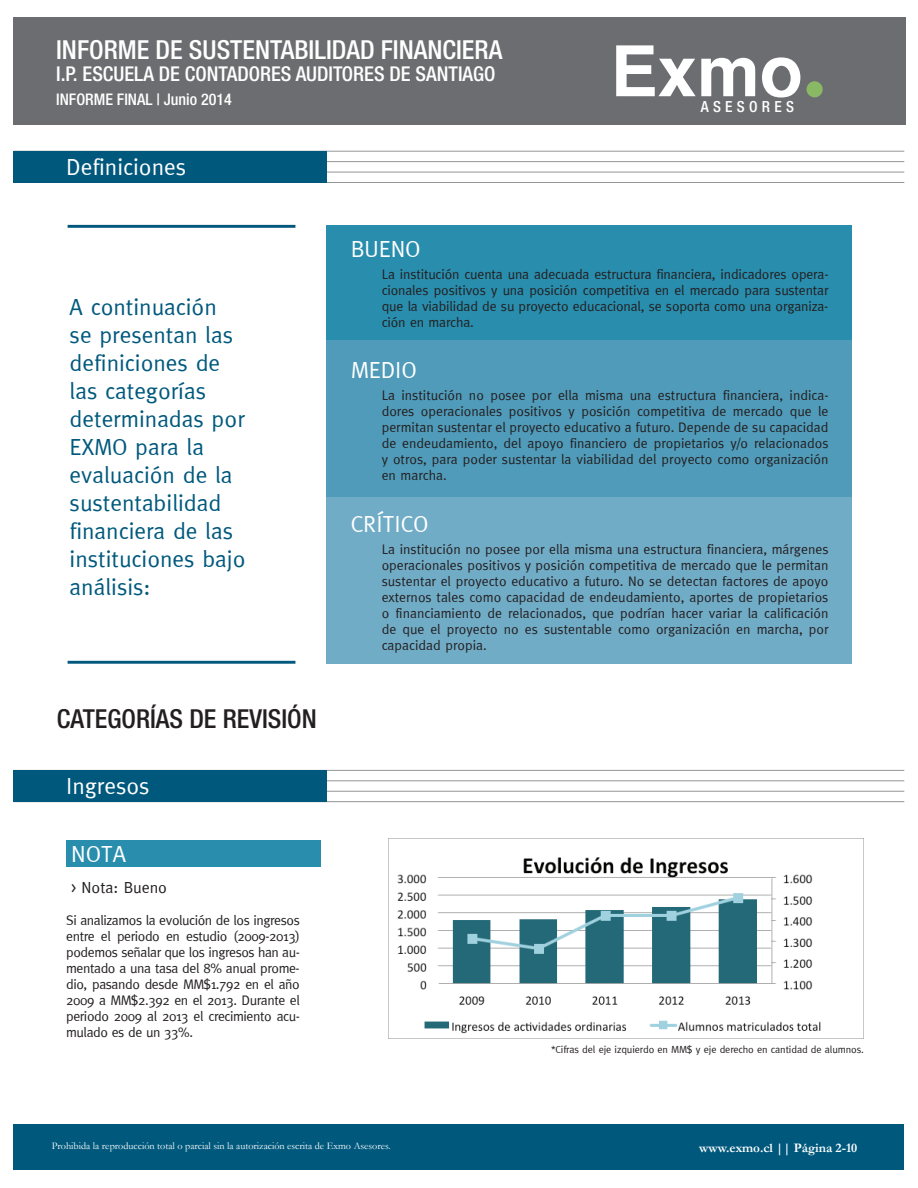
<style>
.page{position:relative;width:918px;height:1188px;background:#fff}
.page>*{position:absolute;margin:0;border:0;box-sizing:border-box;transform-origin:0 0}
.t1{font:500 condensed 26.25px "Helvetica Neue";color:#fff}
.t2{font:500 condensed 26.25px "Helvetica Neue";color:#231f20}
.t3{font:23.25px/27.9px "Meta Normal";color:#00597d}
.t4{font:23.25px "Meta Normal";color:#fff}
.t5{font:500 condensed 20.4px "Helvetica Neue";color:#fff}
.t6{font:500 condensed 16.05px "Helvetica Neue";color:#fff}
.t7{font:16.05px "Meta Normal";color:#231f20}
.t8{font:500 condensed 15.3px "Helvetica Neue";letter-spacing:.28em;color:#fff}
.t9{font:13.8px/16px "Meta Normal";letter-spacing:-.005em;color:#231f20;text-align:justify}
.t10{font:700 13.05px "Garamond";color:#fff}
.t11{font:10.35px "Meta Normal";letter-spacing:-.01em;color:#231f20}
.t12{font:10.2px "Garamond";color:#fff}
</style>
<div class="page">
<hr style="left:14px;top:151px;width:890px;height:1px;background:#939598">
<hr style="left:14px;top:161px;width:890px;height:1px;background:#939598">
<hr style="left:14px;top:172px;width:890px;height:1px;background:#939598">
<hr style="left:14px;top:182px;width:890px;height:1px;background:#939598">
<hr style="left:14px;top:770px;width:890px;height:1px;background:#939598">
<hr style="left:14px;top:781px;width:890px;height:1px;background:#939598">
<hr style="left:14px;top:791px;width:890px;height:1px;background:#939598">
<hr style="left:14px;top:801px;width:890px;height:1px;background:#939598">
<div style="left:14px;top:151px;width:313px;height:31px;background:#00597d"></div>
<div style="left:14px;top:770px;width:313px;height:32px;background:#00597d"></div>
<div style="left:326px;top:225px;width:526px;height:115px;background:#298dad"></div>
<div style="left:326px;top:340px;width:526px;height:157px;background:#509bb9"></div>
<div style="left:326px;top:497px;width:526px;height:167px;background:#71acc7"></div>
<hr style="left:68px;top:225px;width:227px;height:3px;background:#00597d">
<hr style="left:68px;top:661px;width:227px;height:3px;background:#00597d">
<div style="left:13px;top:1124px;width:891px;height:46px;background:#00597d"></div>
<div style="left:66px;top:840px;width:254px;height:27px;background:#298dad"></div>
<div style="left:13px;top:18px;width:893px;height:107px;background:#6c6d70"></div>
<div style="left:807px;top:81px;width:16px;height:16px;background:#8ab966;border-radius:50%"></div>
<svg style="left:762px;top:57px;width:38px;height:41px"></svg>
<svg style="left:616px;top:45px;width:139px;height:51px"></svg>
<div style="left:772px;top:66px;width:19px;height:25px;background:#6c6d70;border-radius:50%"></div>
<img style="left:388px;top:838px;width:476px;height:201px">
<h1 class="t1" style="left:56px;top:34px;width:448px">INFORME DE SUSTENTABILIDAD FINANCIERA</h1>
<h3 class="t5" style="left:56px;top:62px;width:441px">I.P. ESCUELA DE CONTADORES AUDITORES DE SANTIAGO</h3>
<p class="t6" style="left:56px;top:89px;width:177px">INFORME FINAL | Junio 2014</p>
<h2 class="t4" style="left:66px;top:153px;width:122px">Definiciones</h2>
<p class="t8" style="left:701px;top:97px;width:95px">ASESORES</p>
<h2 class="t3" style="left:70px;top:293px;width:177px">A continuación<br>se presentan las definiciones de las categorías determinadas por<br>EXMO para la evaluación de la sustentabilidad financiera de las instituciones bajo análisis:</h2>
<h1 class="t2" style="left:57px;top:704px;width:261px">CATEGORÍAS DE REVISIÓN</h1>
<h2 class="t4" style="left:66px;top:773px;width:85px">Ingresos</h2>
<h2 class="t4" style="left:71px;top:841px;width:56px">NOTA</h2>
<p class="t7" style="left:71px;top:878px;width:97px">&gt; Nota: Bueno</p>
<p class="t9" style="left:66px;top:912px;width:235px">Si analizamos la evolución de los ingresos entre el periodo en estudio (2009-2013) podemos señalar que los ingresos han au&shy;mentado a una tasa del 8% anual prome&shy;dio, pasando desde MM$1.792 en el año 2009 a MM$2.392 en el 2013. Durante el periodo 2009 al 2013 el crecimiento acu&shy;mulado es de un 33%.</p>
<h2 class="t4" style="left:351px;top:236px;width:71px">BUENO</h2>
<p class="t9" style="left:382px;top:266px;width:448px">La institución cuenta una adecuada estructura financiera, indicadores opera&shy;cionales positivos y una posición competitiva en el mercado para sustentar que la viabilidad de su proyecto educacional, se soporta como una organiza&shy;ción en marcha.</p>
<h2 class="t4" style="left:351px;top:357px;width:68px">MEDIO</h2>
<p class="t9" style="left:382px;top:387px;width:448px">La institución no posee por ella misma una estructura financiera, indica&shy;dores operacionales positivos y posición competitiva de mercado que le permitan sustentar el proyecto educativo a futuro. Depende de su capacidad de endeudamiento, del apoyo financiero de propietarios y/o relacionados y otros, para poder sustentar la viabilidad del proyecto como organización en marcha.</p>
<h2 class="t4" style="left:351px;top:511px;width:79px">CRÍTICO</h2>
<p class="t9" style="left:382px;top:541px;width:448px">La institución no posee por ella misma una estructura financiera, márgenes operacionales positivos y posición competitiva de mercado que le permitan sustentar el proyecto educativo a futuro. No se detectan factores de apoyo externos tales como capacidad de endeudamiento, aportes de propietarios o financiamiento de relacionados, que podrían hacer variar la calificación de que el proyecto no es sustentable como organización en marcha, por capacidad propia.</p>
<p class="t11" style="left:551px;top:1044px;width:314px">*Cifras del eje izquierdo en MM$ y eje derecho en cantidad de alumnos.</p>
<p class="t12" style="left:52px;top:1140px;width:340px">Prohibida la reproducción total o parcial sin la autorización escrita de Exmo Asesores.</p>
<p class="t10" style="left:699px;top:1140px;width:160px">www.exmo.cl || Página 2-10</p>
</div>
